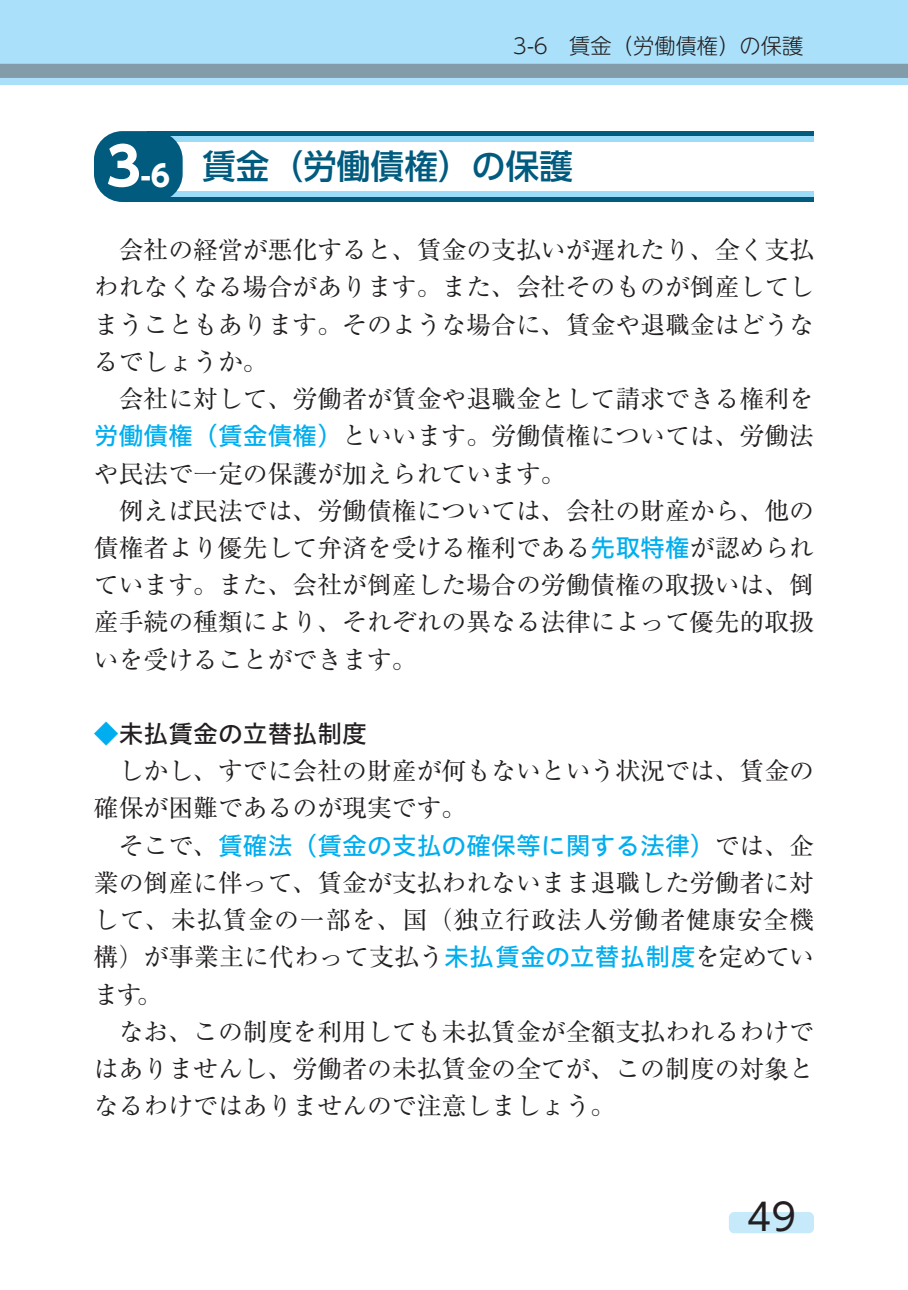
<style>
.page{position:relative;width:908px;height:1290px;background:#fff}
.page>*{position:absolute;margin:0;border:0;box-sizing:border-box;transform-origin:0 0}
.t1{font:37.25px "UD Shin Go Pro";color:#231f20}
.t2{font:500 33.75px "UD Shin Go Pro";color:#005b7f}
.t3{font:700 29.25px "UD Shin Go Pro";color:#fff}
.t4{font:24.75px/37.2px "Ryumin Pro";color:#231f20}
.t5{font:24.75px "Hiragino UD Sans Std W5";color:#00aeef}
.t6{font:24.75px "Ryumin Pro";letter-spacing:.04em;color:#231f20}
.t7{font:24.75px "Hiragino UD Sans Std W5";color:#231f20}
.t8{font:300 21.25px "UD Shin M Go Pro";color:#231f20}
.s1{font-size:52.25px}
.s2{font-family:"Hiragino UD Sans Std W5";color:#00aeef}
.s3{color:#00aeef}
.s4{font-family:"Ryumin Pro";color:#231f20}
</style>
<div class="page">
<div style="left:147px;top:197px;width:666px;height:5px;background:#005b7f"></div>
<div style="left:147px;top:191px;width:666px;height:6px;background:#9cdcf8"></div>
<div style="left:147px;top:131px;width:666px;height:5px;background:#005b7f"></div>
<div style="left:147px;top:136px;width:666px;height:6px;background:#9cdcf8"></div>
<div style="left:94px;top:131px;width:88px;height:71px;background:#005b7f;border-radius:28px"></div>
<div style="left:0;top:0;width:907px;height:85px;background:#aae0f9"></div>
<div style="left:0;top:64px;width:907px;height:14px;background:#839ca9"></div>
<div style="left:728px;top:1212px;width:85px;height:21px;background:#c6eafa;border-radius:5px"></div>
<p class="t8" style="left:512px;top:29px;width:292px">3-6　賃金（労働債権）の保護</p>
<p class="t3" style="left:106px;top:152px;width:65px"><span class="s1">3</span>-6</p>
<h2 class="t2" style="left:202px;top:139px;width:372px">賃金（労働債権）の保護</h2>
<p class="t4" style="left:94px;top:230px;width:721px">　会社の経営が悪化すると、賃金の支払いが遅れたり、全く支払われなくなる場合があります。また、会社そのものが倒産してしまうこともあります。そのような場合に、賃金や退職金はどうなるでしょうか。<br>　会社に対して、労働者が賃金や退職金として請求できる権利を<span class="s2">労働債権（賃金債権）</span>といいます。労働債権については、労働法や民法で一定の保護が加えられています。<br>　例えば民法では、労働債権については、会社の財産から、他の債権者より優先して弁済を受ける権利である<span class="s2">先取特権</span>が認められています。また、会社が倒産した場合の労働債権の取扱いは、倒産手続の種類により、それぞれの異なる法律によって優先的取扱いを受けることができます。</p>
<p class="t7" style="left:94px;top:715px;width:274px"><span class="s3">◆</span>未払賃金の立替払制度</p>
<p class="t4" style="left:94px;top:751px;width:721px">　しかし、すでに会社の財産が何もないという状況では、賃金の確保が困難であるのが現実です。</p>
<p class="t5" style="left:94px;top:826px;width:721px"><span class="s4">　そこで、</span>賃確法（賃金の支払の確保等に関する法律）<span class="s4">では、企</span></p>
<p class="t4" style="left:94px;top:862px;width:721px">業の倒産に伴って、賃金が支払われないまま退職した労働者に対</p>
<p class="t6" style="left:94px;top:900px;width:721px">して、未払賃金の一部を、国（独立行政法人労働者健康安全機</p>
<p class="t4" style="left:94px;top:937px;width:721px">構）が事業主に代わって支払う<span class="s2">未払賃金の立替払制度</span>を定めてい</p>
<p class="t4" style="left:137px;top:974px;width:26px">。</p>
<p class="t4" style="left:94px;top:974px;width:721px">ます<br>　なお、この制度を利用しても未払賃金が全額支払われるわけではありませんし、労働者の未払賃金の全てが、この制度の対象となるわけではありませんので注意しましょう。</p>
<h1 class="t1" style="left:746px;top:1186px;width:51px">49</h1>
</div>
